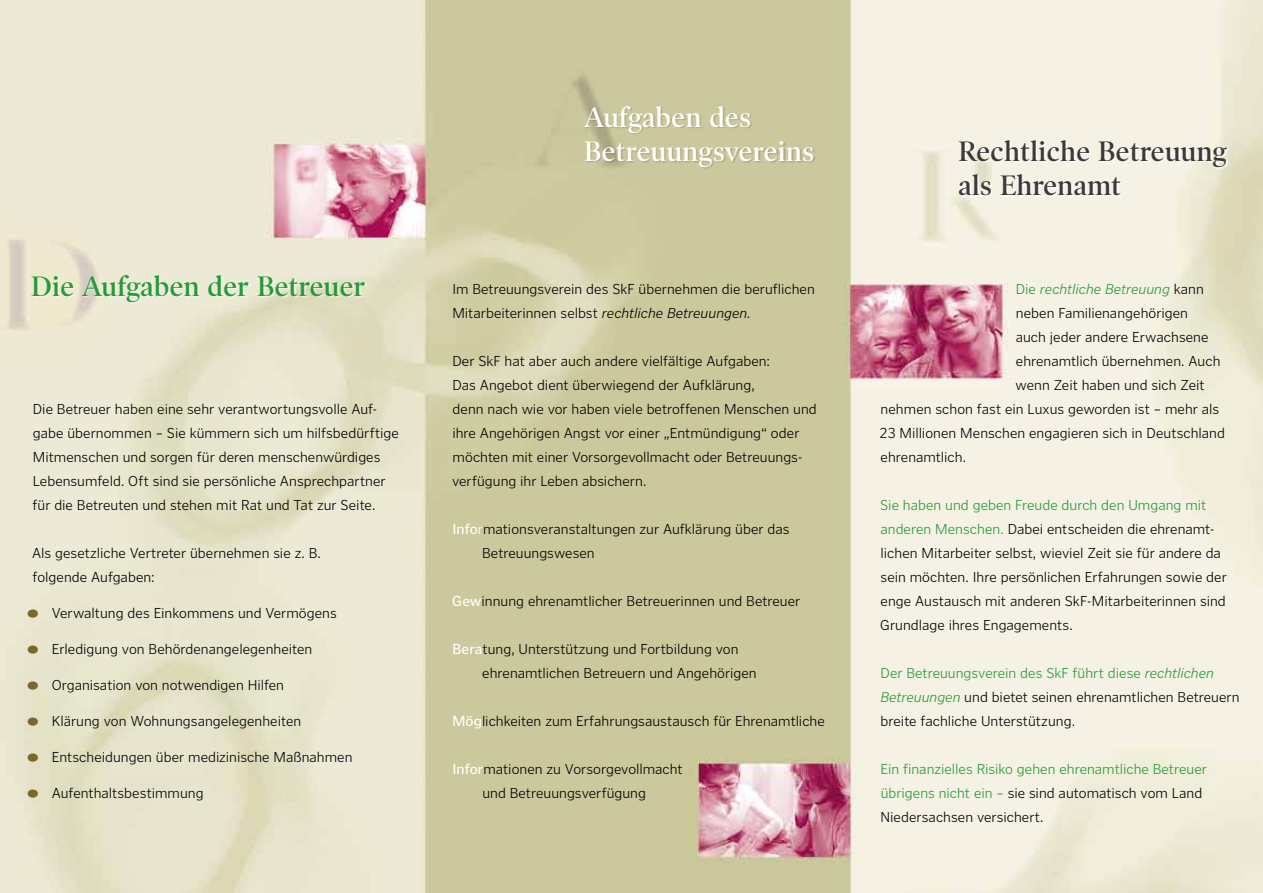
<style>
.page{position:relative;width:1263px;height:893px;background:#fff}
.page>*{position:absolute;margin:0;border:0;box-sizing:border-box;transform-origin:0 0}
.t1{font:600 28.5px/34.2px "Poynter OS Display";letter-spacing:.015em;color:#3a3a39}
.t2{font:600 28.5px/34.2px "Poynter OS Display";letter-spacing:.015em;color:#fff}
.t3{font:600 28.5px "Poynter OS Display";letter-spacing:.015em;color:#239b36}
.t4{font:300 14.85px/24px "Poynter Gothic Text";color:#000}
.t5{font:300 14.85px/24px "Poynter Gothic Text";color:#239b36}
.t6{font:italic 300 14.85px "Poynter Gothic Text";color:#239b36}
.s1{font-size:36px;color:#7b672b}
.s2{font-style:italic}
.s3{font-weight:400;color:#fff}
.s4{color:#fff}
.s5{font-style:normal}
.s6{font-style:normal;color:#000}
.s7{color:#239b36}
.s8{font-style:italic;color:#239b36}
.s9{color:#000}
</style>
<div class="page">
<img style="left:0;top:0;width:1263px;height:893px">
<svg style="left:959px;top:141px;width:270px;height:56px;fill:#f5f1e5"></svg>
<div style="left:584px;top:106px;width:231px;height:63px;background:#000;opacity:.15"></div>
<div style="left:32px;top:275px;width:335px;height:29px;background:#fff;opacity:.6"></div>
<h1 class="t3" style="left:31px;top:270px;width:335px">Die Aufgaben der Betreuer</h1>
<p class="t4" style="left:33px;top:397px;width:368px">Die Betreuer haben eine sehr verantwortungsvolle Auf&shy;gabe übernommen – Sie kümmern sich um hilfsbedürftige Mitmenschen und sorgen für deren menschenwürdiges Lebensumfeld. Oft sind sie persönliche Ansprechpartner für die Betreuten und stehen mit Rat und Tat zur Seite.</p>
<p class="t4" style="left:32px;top:541px;width:290px">Als gesetzliche Vertreter übernehmen sie z. B. folgende Aufgaben:</p>
<p class="t4" style="left:24px;top:601px;width:315px"><span class="s1">•</span> Verwaltung des Einkommens und Vermögens</p>
<p class="t4" style="left:24px;top:637px;width:290px"><span class="s1">•</span> Erledigung von Behördenangelegenheiten</p>
<p class="t4" style="left:24px;top:673px;width:262px"><span class="s1">•</span> Organisation von notwendigen Hilfen</p>
<p class="t4" style="left:24px;top:709px;width:279px"><span class="s1">•</span> Klärung von Wohnungsangelegenheiten</p>
<p class="t4" style="left:24px;top:745px;width:330px"><span class="s1">•</span> Entscheidungen über medizinische Maßnahmen</p>
<p class="t4" style="left:24px;top:781px;width:182px"><span class="s1">•</span> Aufenthaltsbestimmung</p>
<h1 class="t2" style="left:584px;top:100px;width:232px">Aufgaben des<br>Betreuungsvereins</h1>
<p class="t4" style="left:452px;top:277px;width:364px">Im Betreuungsverein des SkF übernehmen die beruflichen<br>Mitarbeiterinnen selbst <span class="s2">rechtliche Betreuungen.</span></p>
<p class="t4" style="left:452px;top:349px;width:366px">Der SkF hat aber auch andere vielfältige Aufgaben:<br>Das Angebot dient überwiegend der Aufklärung,<br>denn nach wie vor haben viele betroffenen Menschen und ihre Angehörigen Angst vor einer „Entmündigung“ oder möchten mit einer Vorsorgevollmacht oder Betreuungs&shy;verfügung ihr Leben absichern.</p>
<p class="t4" style="left:482px;top:517px;width:309px;text-indent:-30px"><span class="s3">Info</span><span class="s4">r</span>mationsveranstaltungen zur Aufklärung über das<br>Betreuungswesen</p>
<p class="t4" style="left:452px;top:589px;width:350px"><span class="s3">Gew</span>innung ehrenamtlicher Betreuerinnen und Betreuer</p>
<p class="t4" style="left:482px;top:637px;width:276px;text-indent:-30px"><span class="s3">Bera</span>tung, Unterstützung und Fortbildung von ehrenamtlichen Betreuern und Angehörigen</p>
<p class="t4" style="left:452px;top:709px;width:374px"><span class="s3">Mög</span>lichkeiten zum Erfahrungsaustausch für Ehrenamtliche</p>
<p class="t4" style="left:452px;top:757px;width:232px;text-align:center"><span class="s3">Infor</span>mationen zu Vorsorgevollmacht und Betreuungsverfügung</p>
<h1 class="t1" style="left:958px;top:134px;width:270px">Rechtliche Betreuung als Ehrenamt</h1>
<p class="t6" style="left:1016px;top:281px;width:190px"><span class="s5">Die</span> rechtliche Betreuung <span class="s6">kann</span></p>
<p class="t4" style="left:1016px;top:301px;width:174px">neben Familienangehörigen</p>
<p class="t4" style="left:1016px;top:325px;width:194px">auch jeder andere Erwachsene</p>
<p class="t4" style="left:1016px;top:349px;width:206px">ehrenamtlich übernehmen. Auch</p>
<p class="t4" style="left:1015px;top:373px;width:191px">wenn Zeit haben und sich Zeit</p>
<p class="t4" style="left:881px;top:397px;width:340px">nehmen schon fast ein Luxus geworden ist – mehr als</p>
<p class="t4" style="left:879px;top:421px;width:347px">23 Millionen Menschen engagieren sich in Deutschland</p>
<p class="t4" style="left:881px;top:445px;width:87px">ehrenamtlich.</p>
<p class="t4" style="left:880px;top:493px;width:348px"><span class="s7">Sie haben und geben Freude durch den Umgang mit anderen Menschen.</span> Dabei entscheiden die ehrenamt&shy;lichen Mitarbeiter selbst, wieviel Zeit sie für andere da sein möchten. Ihre persönlichen Erfahrungen sowie der enge Austausch mit anderen SkF-Mitarbeiterinnen sind Grundlage ihres Engagements.</p>
<p class="t4" style="left:880px;top:661px;width:361px"><span class="s7">Der Betreuungsverein des SkF führt diese</span> <span class="s8">rechtlichen<br>Betreuungen</span> und bietet seinen ehrenamtlichen Betreuern breite fachliche Unterstützung.</p>
<p class="t5" style="left:880px;top:757px;width:328px">Ein finanzielles Risiko gehen ehrenamtliche Betreuer übrigens nicht ein – <span class="s9">sie sind automatisch vom Land<br>Niedersachsen versichert.</span></p>
</div>
